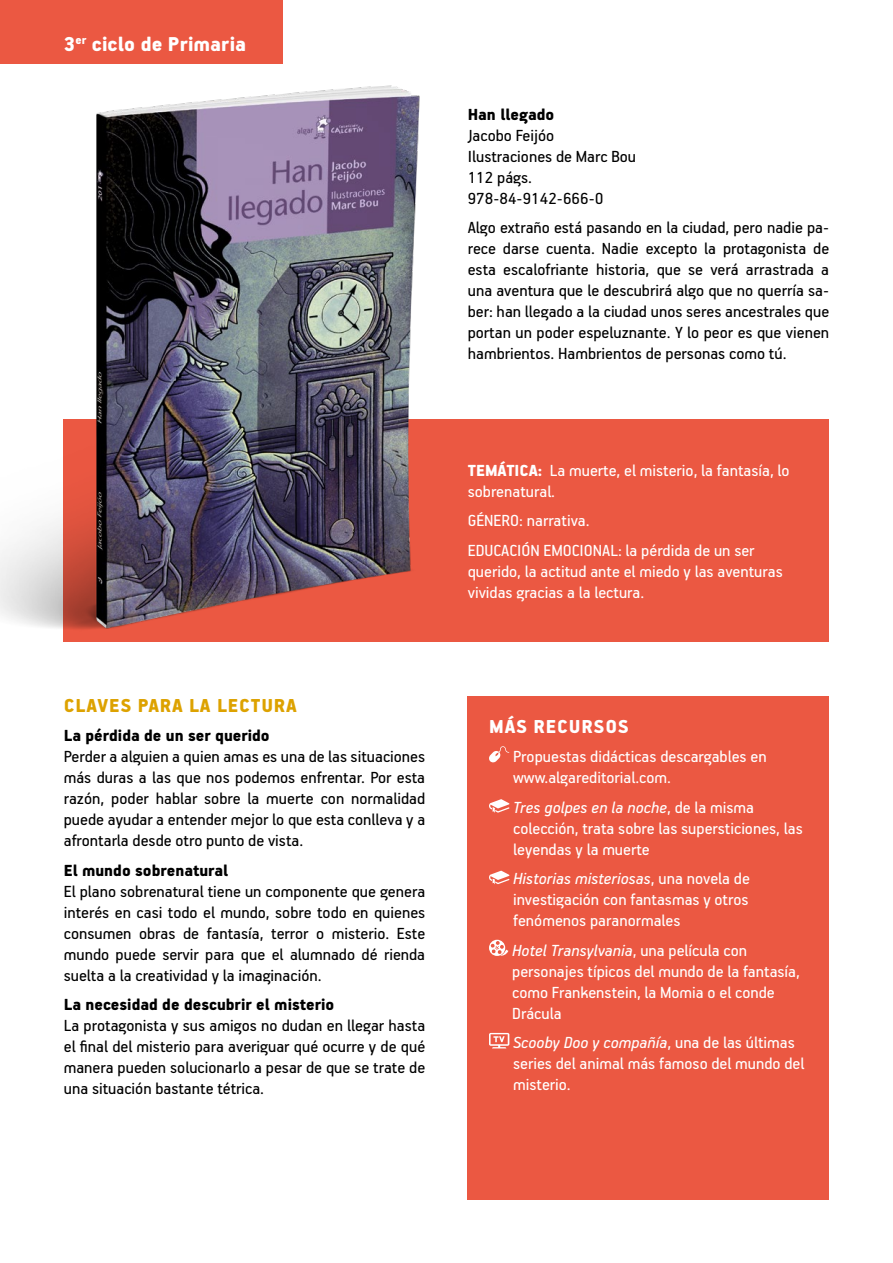
<style>
.page{position:relative;width:893px;height:1263px;background:#fff}
.page>*{position:absolute;margin:0;border:0;box-sizing:border-box;transform-origin:0 0}
.t1{font:900 22.5px "PF Handbook Pro";letter-spacing:.005em;color:#fff}
.Títol_Claus_1{font:900 21px "PF Handbook Pro";letter-spacing:.04em;color:#dda200}
.t2{font:900 21px "PF Handbook Pro";letter-spacing:.04em;color:#fff}
.Text{font:18px/21px "PF Handbook Pro";color:#000;text-align:justify}
.Temàtica__gènere{font:18px/21px "PF Handbook Pro";color:#fff}
.Títol_Claus_2{font:900 18px "PF Handbook Pro";color:#000}
.s1{font-weight:900}
.s2{font-style:italic}
</style>
<div class="page">
<div style="left:64px;top:419px;width:765px;height:223px;background:#eb5842"></div>
<div style="left:468px;top:696px;width:361px;height:503px;background:#eb5842"></div>
<div style="left:0;top:0;width:283px;height:64px;background:#eb5842"></div>
<img style="left:0;top:85px;width:420px;height:557px">
<svg style="left:489px;top:746px;width:20px;height:17px"></svg>
<svg style="left:489px;top:799px;width:20px;height:14px"></svg>
<svg style="left:489px;top:871px;width:20px;height:13px"></svg>
<svg style="left:489px;top:940px;width:19px;height:16px"></svg>
<svg style="left:489px;top:1033px;width:20px;height:15px"></svg>
<p class="t1" style="left:64px;top:30px;width:184px">3<sup>er</sup> ciclo de Primaria</p>
<p class="Títol_Claus_1" style="left:64px;top:692px;width:234px">CLAVES PARA LA LECTURA</p>
<p class="Títol_Claus_2" style="left:64px;top:725px;width:207px">La pérdida de un ser querido</p>
<p class="Text" style="left:64px;top:745px;width:363px">Perder a alguien a quien amas es una de las situaciones más duras a las que nos podemos enfrentar. Por esta razón, poder hablar sobre la muerte con normalidad puede ayudar a entender mejor lo que esta conlleva y a afrontarla desde otro punto de vista.</p>
<p class="Títol_Claus_2" style="left:64px;top:859px;width:166px">El mundo sobrenatural</p>
<p class="Text" style="left:64px;top:880px;width:363px">El plano sobrenatural tiene un componente que genera interés en casi todo el mundo, sobre todo en quienes consumen obras de fantasía, terror o misterio. Este mundo puede servir para que el alumnado dé rienda suelta a la creatividad y la imaginación.</p>
<p class="Títol_Claus_2" style="left:64px;top:994px;width:272px">La necesidad de descubrir el misterio</p>
<p class="Text" style="left:64px;top:1014px;width:363px">La protagonista y sus amigos no dudan en llegar hasta el final del misterio para averiguar qué ocurre y de qué manera pueden solucionarlo a pesar de que se trate de una situación bastante tétrica.</p>
<p class="Títol_Claus_2" style="left:468px;top:103px;width:88px">Han llegado</p>
<p class="Text" style="left:468px;top:124px;width:170px;text-align:left">Jacobo Feijóo<br>Ilustraciones de Marc Bou<br>112 págs.<br>978-84-9142-666-0</p>
<p class="Text" style="left:468px;top:217px;width:363px">Algo extraño está pasando en la ciudad, pero nadie pa&shy;rece darse cuenta. Nadie excepto la protagonista de esta escalofriante historia, que se verá arrastrada a una aventura que le descubrirá algo que no querría sa&shy;ber: han llegado a la ciudad unos seres ancestrales que portan un poder espeluznante. Y lo peor es que vienen hambrientos. Hambrientos de personas como tú.</p>
<p class="Temàtica__gènere" style="left:468px;top:459px;width:323px"><span class="s1">TEMÁTICA:</span> La muerte, el misterio, la fantasía, lo sobrenatural.</p>
<p class="Temàtica__gènere" style="left:468px;top:509px;width:123px">GÉNERO: narrativa.</p>
<p class="Temàtica__gènere" style="left:468px;top:539px;width:317px">EDUCACIÓN EMOCIONAL: la pérdida de un ser querido, la actitud ante el miedo y las aventuras vividas gracias a la lectura.</p>
<p class="t2" style="left:489px;top:714px;width:141px">MÁS RECURSOS</p>
<p class="Temàtica__gènere" style="left:513px;top:746px;width:255px">Propuestas didácticas descargables en www.algareditorial.com.</p>
<p class="Temàtica__gènere" style="left:513px;top:796px;width:291px"><span class="s2">Tres golpes en la noche</span>, de la misma colección, trata sobre las supersticiones, las leyendas y la muerte</p>
<p class="Temàtica__gènere" style="left:513px;top:868px;width:238px;text-align:justify"><span class="s2">Historias misteriosas</span>, una novela de investigación con fantasmas y otros fenómenos paranormales</p>
<p class="Temàtica__gènere" style="left:512px;top:939px;width:289px"><span class="s2">Hotel Transylvania</span>, una película con personajes típicos del mundo de la fantasía, como Frankenstein, la Momia o el conde<br>Drácula</p>
<p class="Temàtica__gènere" style="left:513px;top:1032px;width:293px"><span class="s2">Scooby Doo y compañía</span>, una de las últimas series del animal más famoso del mundo del misterio.</p>
</div>
